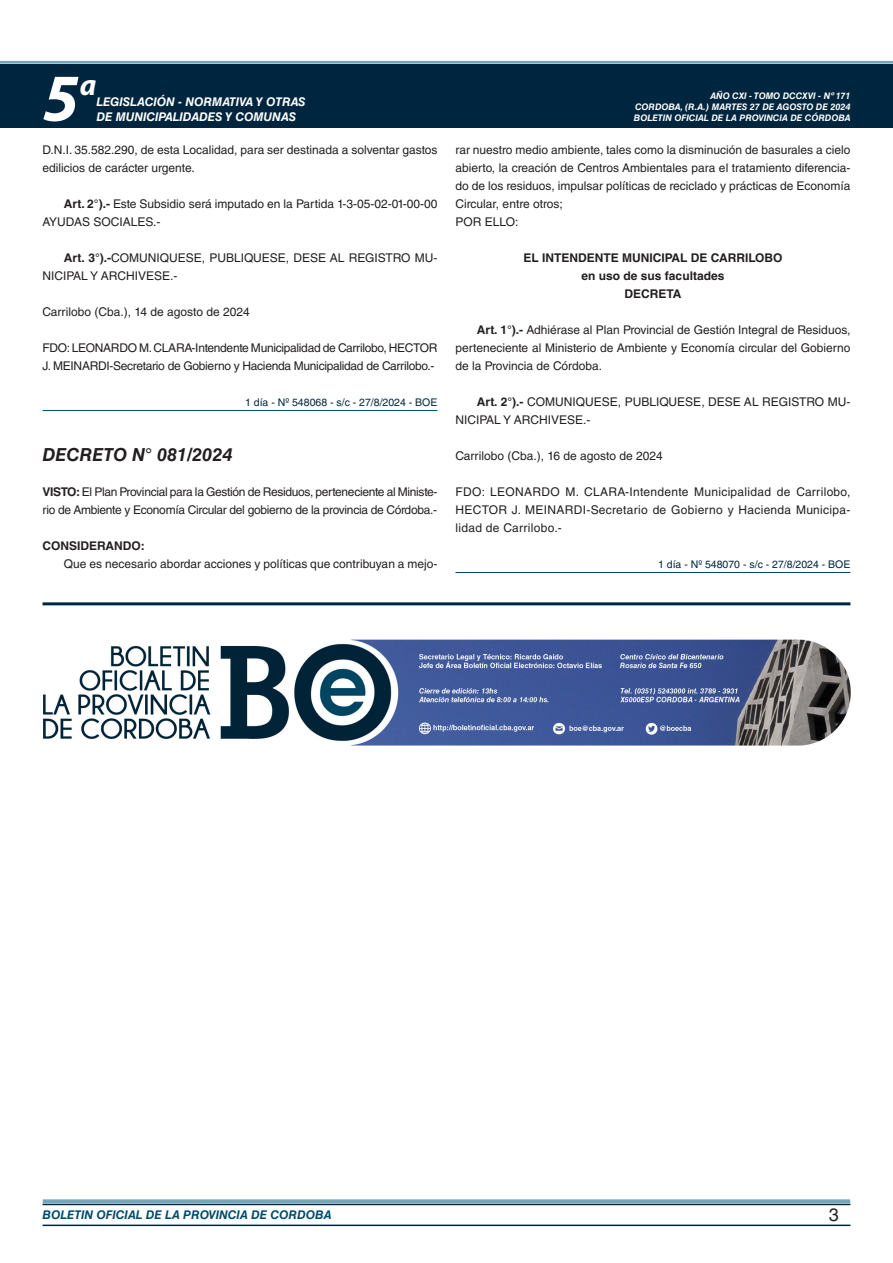
<style>
.page{position:relative;width:893px;height:1263px;background:#fff}
.page>*{position:absolute;margin:0;border:0;box-sizing:border-box;transform-origin:0 0}
.t1{font:italic 700 67.5px "Myriad Pro";color:#fff}
.t2{font:italic 700 30px "Myriad Pro";color:#fff}
.NOMBRE_DE_MINISTERIO{font:italic 700 18px "Helvetica LT Std";color:#231f20}
.t3{font:18px "Helvetica LT Std";color:#231f20}
.TEXTO_BASE{font:12px/18px "Helvetica LT Std";color:#231f20}
.TEXTO_BASE-2{font:12px/18px "Helvetica LT Std";letter-spacing:-.025em;color:#231f20}
.RESUELVE{font:700 12px "Helvetica LT Std";color:#231f20}
.t4{font:italic 700 12px "Helvetica LT Std";color:#fff}
.t5{font:italic 700 12px "Helvetica LT Std";color:#004b6c}
.TEXTO_BASE-3{font:700 12px "Helvetica LT Std";color:#231f20}
.FECHA_DE_VENCIMIENTO{font:10.5px "Helvetica LT Std";color:#00263f}
.t6{font:italic 700 9px/10.8px "Helvetica LT Std";color:#fff;text-align:justify}
.s1{font-weight:700}
</style>
<div class="page">
<div style="left:0;top:61px;width:893px;height:6px;background:#fff;opacity:.75"></div>
<div style="left:0;top:64px;width:893px;height:64px;background:#00263f"></div>
<hr style="left:43px;top:1224px;width:807px;height:2px;background:#00263f">
<div style="left:42px;top:1198px;width:809px;height:8px;background:#fff;opacity:.75"></div>
<hr style="left:43px;top:410px;width:394px;height:1px;background:#004b6c">
<hr style="left:455px;top:572px;width:395px;height:1px;background:#004b6c">
<hr style="left:43px;top:602px;width:807px;height:3px;background:#00263f">
<img style="left:43px;top:640px;width:808px;height:105px">
<h1 class="t1" style="left:43px;top:54px;width:38px">5</h1>
<h2 class="t2" style="left:80px;top:66px;width:18px">a</h2>
<p class="t4" style="left:96px;top:95px;width:211px">LEGISLACIÓN - NORMATIVA Y OTRAS</p>
<p class="t4" style="left:96px;top:109px;width:201px">DE MUNICIPALIDADES Y COMUNAS</p>
<p class="TEXTO_BASE" style="left:43px;top:141px;width:396px">D.N.I. 35.582.290, de esta Localidad, para ser destinada a solventar gastos edilicios de carácter urgente.</p>
<p class="TEXTO_BASE" style="left:43px;top:195px;width:396px;text-indent:21px"><span class="s1">Art. 2°).-</span> Este Subsidio será imputado en la Partida 1-3-05-02-01-00-00<br>AYUDAS SOCIALES.-</p>
<p class="TEXTO_BASE" style="left:43px;top:249px;width:396px;text-indent:21px"><span class="s1">Art. 3°).-</span>COMUNIQUESE, PUBLIQUESE, DESE AL REGISTRO MU-<br>NICIPAL Y ARCHIVESE.-</p>
<p class="TEXTO_BASE" style="left:43px;top:303px;width:209px">Carrilobo (Cba.), 14 de agosto de 2024</p>
<p class="TEXTO_BASE-2" style="left:43px;top:339px;width:396px">FDO: LEONARDO M. CLARA-Intendente Municipalidad de Carrilobo, HECTOR<br>J. MEINARDI-Secretario de Gobierno y Hacienda Municipalidad de Carrilobo.-</p>
<p class="FECHA_DE_VENCIMIENTO" style="left:245px;top:396px;width:194px">1 día - Nº 548068 - s/c - 27/8/2024 - BOE</p>
<p class="NOMBRE_DE_MINISTERIO" style="left:43px;top:444px;width:191px">DECRETO N° 081/2024</p>
<p class="TEXTO_BASE-2" style="left:43px;top:483px;width:396px"><span class="s1">VISTO:</span> El Plan Provincial para la Gestión de Residuos, perteneciente al Ministe&shy;rio de Ambiente y Economía Circular del gobierno de la provincia de Córdoba.-</p>
<p class="TEXTO_BASE-3" style="left:43px;top:538px;width:104px">CONSIDERANDO:</p>
<p class="TEXTO_BASE" style="left:64px;top:555px;width:375px">Que es necesario abordar acciones y políticas que contribuyan a mejo-</p>
<p class="t6" style="left:634px;top:91px;width:218px;text-indent:76px">AÑO CXI - TOMO DCCXVI - Nº 171<br>CORDOBA, (R.A.) MARTES 27 DE AGOSTO DE 2024<br>BOLETIN OFICIAL DE LA PROVINCIA DE CÓRDOBA</p>
<p class="TEXTO_BASE" style="left:455px;top:141px;width:396px;text-align:justify">rar nuestro medio ambiente, tales como la disminución de basurales a cielo abierto, la creación de Centros Ambientales para el tratamiento diferencia&shy;do de los residuos, impulsar políticas de reciclado y prácticas de Economía Circular, entre otros;</p>
<p class="TEXTO_BASE" style="left:455px;top:213px;width:64px">POR ELLO:</p>
<p class="RESUELVE" style="left:523px;top:250px;width:261px">EL INTENDENTE MUNICIPAL DE CARRILOBO</p>
<p class="RESUELVE" style="left:582px;top:268px;width:144px">en uso de sus facultades</p>
<p class="RESUELVE" style="left:624px;top:286px;width:58px">DECRETA</p>
<p class="TEXTO_BASE" style="left:455px;top:321px;width:396px;text-align:justify;text-indent:21px"><span class="s1">Art. 1°).-</span> Adhiérase al Plan Provincial de Gestión Integral de Residuos, perteneciente al Ministerio de Ambiente y Economía circular del Gobierno de la Provincia de Córdoba.</p>
<p class="TEXTO_BASE" style="left:455px;top:393px;width:396px;text-indent:21px"><span class="s1">Art. 2°).-</span> COMUNIQUESE, PUBLIQUESE, DESE AL REGISTRO MU-<br>NICIPAL Y ARCHIVESE.-</p>
<p class="TEXTO_BASE" style="left:455px;top:447px;width:209px">Carrilobo (Cba.), 16 de agosto de 2024</p>
<p class="TEXTO_BASE" style="left:455px;top:483px;width:396px;text-align:justify">FDO: LEONARDO M. CLARA-Intendente Municipalidad de Carrilobo, HECTOR J. MEINARDI-Secretario de Gobierno y Hacienda Municipa&shy;lidad de Carrilobo.-</p>
<p class="FECHA_DE_VENCIMIENTO" style="left:658px;top:558px;width:194px">1 día - Nº 548070 - s/c - 27/8/2024 - BOE</p>
<p class="t5" style="left:43px;top:1208px;width:290px">BOLETIN OFICIAL DE LA PROVINCIA DE CORDOBA</p>
<h3 class="t3" style="left:829px;top:1204px;width:12px">3</h3>
</div>
